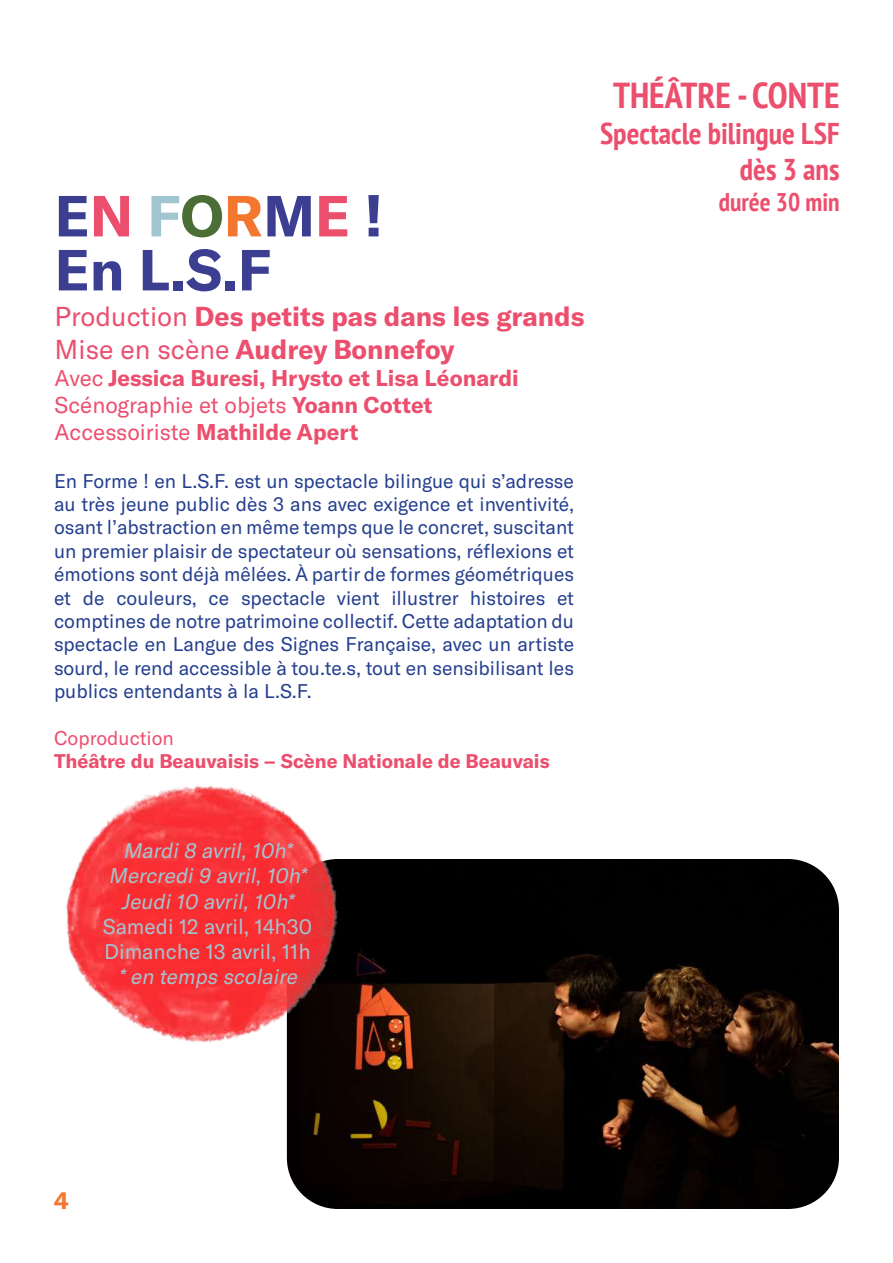
<style>
.page{position:relative;width:893px;height:1263px;background:#fff}
.page>*{position:absolute;margin:0;border:0;box-sizing:border-box;transform-origin:0 0}
.t1{font:700 57px/54px "GT America";color:#3c3e91}
.t2{font:700 condensed 36px "PT Sans";color:#ec4f6e}
.t3{font:700 condensed 30px/36px "PT Sans";color:#ec4f6e;text-align:right}
.t4{font:700 27px/32.4px "GT America";color:#ec4f6e}
.t5{font:700 condensed 25.5px "PT Sans";color:#ec4f6e}
.t6{font:700 24px "GT America";color:#f3772e}
.t7{font:700 22.5px/27px "GT America";color:#ec4f6e}
.t8{font:italic 21px/25.2px "GT America";color:#a1c5d1;text-align:center}
.t9{font:21px/25.2px "GT America";color:#a1c5d1}
.t10{font:19.5px/23.4px "GT America";color:#253f8e;text-align:justify}
.t11{font:700 19.5px "GT America";color:#ec4f6e}
.t12{font:19.5px "GT America";color:#ec4f6e}
.s1{color:#ec4f6e}
.s2{color:#a1c5d1}
.s3{color:#4a6e36}
.s4{color:#f3772e}
.s5{font-weight:400}
</style>
<div class="page">
<img style="left:288px;top:859px;width:551px;height:350px">
<img style="left:66px;top:785px;width:390px;height:383px">
<h1 class="t1" style="left:55px;top:188px;width:330px">E<span class="s1">N</span> <span class="s2">F</span><span class="s3">O</span><span class="s4">R</span>M<span class="s1">E</span> !<br>En L.S.F</h1>
<h3 class="t4" style="left:55px;top:300px;width:531px"><span class="s5">Production</span> Des petits pas dans les grands<br><span class="s5">Mise en scène</span> Audrey Bonnefoy</h3>
<p class="t7" style="left:55px;top:364px;width:466px"><span class="s5">Avec</span> Jessica Buresi, Hrysto et Lisa Léonardi<br><span class="s5">Scénographie et objets</span> Yoann Cottet<br><span class="s5">Accessoiriste</span> Mathilde Apert</p>
<p class="t10" style="left:54px;top:469px;width:522px">En Forme ! en L.S.F. est un spectacle bilingue qui s’adresse au très jeune public dès 3 ans avec exigence et inventivité, osant l’abstraction en même temps que le concret, suscitant un premier plaisir de spectateur où sensations, réflexions et émotions sont déjà mêlées. À partir de formes géométriques et de couleurs, ce spectacle vient illustrer histoires et comptines de notre patrimoine collectif. Cette adaptation du spectacle en Langue des Signes Française, avec un artiste sourd, le rend accessible à tou.te.s, tout en sensibilisant les publics entendants à la L.S.F.</p>
<p class="t12" style="left:54px;top:727px;width:121px">Coproduction</p>
<p class="t11" style="left:54px;top:749px;width:497px">Théâtre du Beauvaisis – Scène Nationale de Beauvais</p>
<h2 class="t2" style="left:613px;top:72px;width:228px">THÉÂTRE - CONTE</h2>
<h3 class="t3" style="left:600px;top:115px;width:241px">Spectacle bilingue LSF dès 3 ans</h3>
<h3 class="t5" style="left:719px;top:185px;width:122px">durée 30 min</h3>
<p class="t8" style="left:108px;top:838px;width:204px">Mardi8 avril,10h*<br>Mercredi9 avril,10h*<br>Jeudi10 avril,10h*</p>
<p class="t9" style="left:103px;top:914px;width:211px">Samedi 12 avril, 14h30<br>Dimanche 13 avril, 11h</p>
<p class="t8" style="left:118px;top:964px;width:185px">*en temps scolaire</p>
<p class="t6" style="left:54px;top:1185px;width:16px">4</p>
</div>
